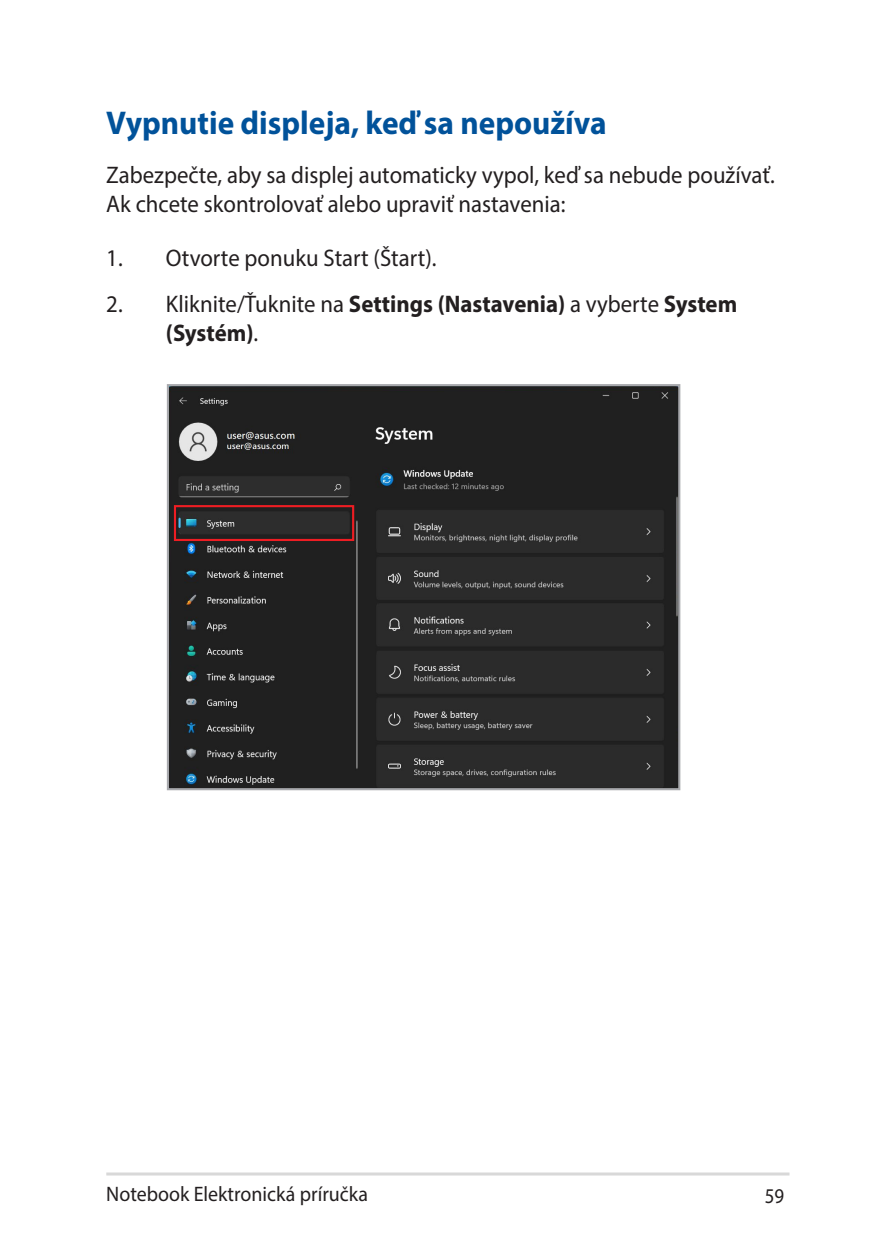
<style>
.page{position:relative;width:893px;height:1259px;background:#fff}
.page>*{position:absolute;margin:0;border:0;box-sizing:border-box;transform-origin:0 0}
.Heading_2{font:700 33px "Myriad Pro";color:#01529a;scale:.95 1}
.Body_Text{font:24px/28.8px "Myriad Pro";color:#231f20;scale:.95 1}
.List{font:700 24px/28.8px "Myriad Pro";letter-spacing:-.005em;color:#231f20;scale:.95 1}
.List-2{font:24px "Myriad Pro";color:#231f20;scale:.95 1}
.t1{font:21px "Myriad Pro";color:#231f20;scale:.95 1}
.t2{font:21px "Myriad Pro";color:#231f20;scale:.9 1}
.s1{font-weight:400}
</style>
<div class="page">
<hr style="left:106px;top:1172px;width:683px;height:3px;background:#d8d8d8">
<img style="left:170px;top:387px;width:507px;height:400px">
<div style="left:167px;top:384px;width:513px;height:406px;border:2px solid #a8a9ad"></div>
<div style="left:174px;top:505px;width:180px;height:36px;border:2px solid #ee1d23"></div>
<p class="Heading_2" style="left:106px;top:101px;width:528px">Vypnutie displeja, keď sa nepoužíva</p>
<p class="Body_Text" style="left:106px;top:160px;width:705px">Zabezpečte, aby sa displej automaticky vypol, keď sa nebude používať.<br>Ak chcete skontrolovať alebo upraviť nastavenia:</p>
<p class="List-2" style="left:106px;top:243px;width:349px">1. Otvorte ponuku Start (Štart).</p>
<p class="List" style="left:166px;top:289px;width:603px;text-indent:-60px"><span class="s1">2. Kliknite/Ťuknite na</span> Settings (Nastavenia) <span class="s1">a vyberte</span> System (Systém)<span class="s1">.</span></p>
<p class="t1" style="left:106px;top:1180px;width:277px">Notebook Elektronická príručka</p>
<p class="t2" style="left:765px;top:1182px;width:23px">59</p>
</div>
